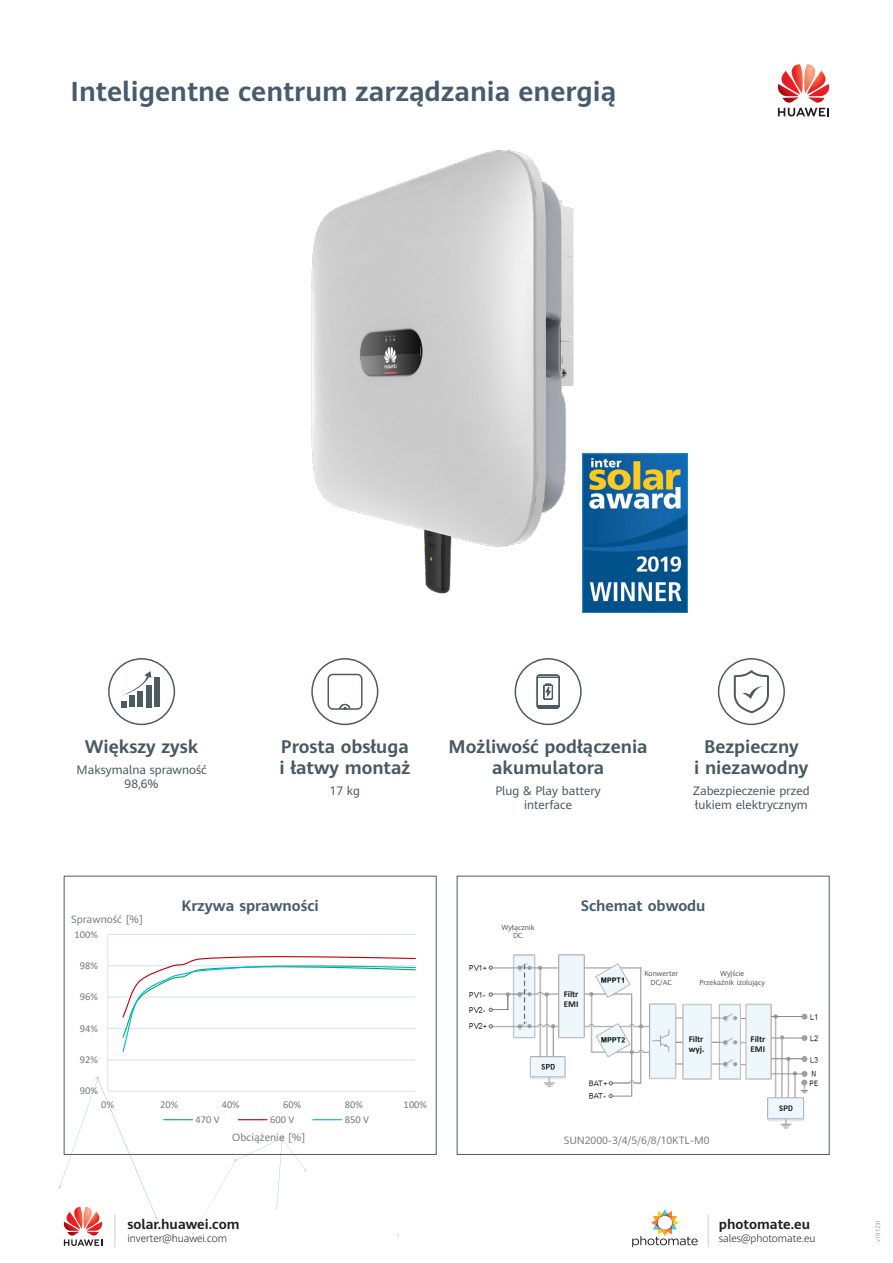
<style>
.page{position:relative;width:893px;height:1263px;background:#fff}
.page>*{position:absolute;margin:0;border:0;box-sizing:border-box;transform-origin:0 0}
.t1{font:700 27px "Huawei Sans";color:#475b6e}
.t2{font:700 18px/21.6px "Huawei Sans";color:#495961;text-align:center}
.t3{font:700 15px "Huawei Sans";color:#475b6e}
.t4{font:700 13.5px "Huawei Sans";color:#231f20}
.t5{font:12px/14.4px "Huawei Sans";color:#495961;text-align:center}
.t6{font:10.5px "Huawei Sans";color:#7b7d80}
.t7{font:10.5px "Calibri";letter-spacing:.01em;color:#76787b}
.t8{font:300 10.5px "Huawei Sans";color:#231f20}
.t9{font:700 9px/10.8px "Calibri";letter-spacing:-.005em;color:#231f20}
.t10{font:7.2px/8.7px "Huawei Sans";color:#515d65;text-align:center}
.t11{font:300 6px "Huawei Sans";color:#76787b}
</style>
<div class="page">
<svg style="left:777px;top:64px;width:53px;height:53px"></svg>
<svg style="left:632px;top:1209px;width:66px;height:38px"></svg>
<hr style="left:114px;top:1215px;width:2px;height:32px;background:#dcdddf">
<hr style="left:708px;top:1215px;width:1px;height:32px;background:#dcdddf">
<img style="left:311px;top:150px;width:365px;height:463px">
<svg style="left:123px;top:671px;width:28px;height:24px"></svg>
<div style="left:154px;top:677px;width:5px;height:30px;background:#4c5a62"></div>
<div style="left:146px;top:685px;width:5px;height:22px;background:#4c5a62"></div>
<div style="left:138px;top:692px;width:5px;height:15px;background:#4c5a62"></div>
<div style="left:130px;top:695px;width:5px;height:12px;background:#4c5a62"></div>
<svg style="left:122px;top:701px;width:5px;height:6px"></svg>
<div style="left:108px;top:658px;width:67px;height:67px;border:2px solid #4c5a62;border-radius:50%"></div>
<svg style="left:536px;top:674px;width:24px;height:35px"></svg>
<div style="left:515px;top:658px;width:67px;height:67px;border:2px solid #4c5a62;border-radius:50%"></div>
<svg style="left:733px;top:670px;width:36px;height:44px"></svg>
<div style="left:718px;top:658px;width:67px;height:67px;border:2px solid #4c5a62;border-radius:50%"></div>
<div style="left:311px;top:658px;width:67px;height:67px;border:2px solid #4c5a62;border-radius:50%"></div>
<div style="left:327px;top:674px;width:36px;height:36px;border:2px solid #4c5a62;border-radius:5px"></div>
<svg style="left:338px;top:703px;width:13px;height:7px"></svg>
<img style="left:583px;top:453px;width:104px;height:159px">
<hr style="left:108px;top:1059px;width:307px;height:1px;background:#dae3f3">
<hr style="left:108px;top:1028px;width:307px;height:1px;background:#dae3f3">
<hr style="left:108px;top:996px;width:307px;height:2px;background:#dae3f3">
<hr style="left:108px;top:965px;width:307px;height:1px;background:#dae3f3">
<hr style="left:108px;top:934px;width:307px;height:1px;background:#dae3f3">
<hr style="left:107px;top:934px;width:1px;height:157px;background:#e7e6e6">
<hr style="left:108px;top:1091px;width:307px;height:1px;background:#e7e6e6">
<svg style="left:122px;top:956px;width:294px;height:97px"></svg>
<svg style="left:59px;top:1076px;width:341px;height:170px"></svg>
<img style="left:469px;top:954px;width:350px;height:174px">
<p class="t1" style="left:71px;top:72px;width:547px">Inteligentne centrum zarządzania energią</p>
<p class="t2" style="left:85px;top:735px;width:115px">Większy zysk</p>
<p class="t5" style="left:77px;top:762px;width:131px">Maksymalna sprawność<br>98,6%</p>
<p class="t2" style="left:281px;top:735px;width:129px">Prosta obsługa</p>
<p class="t2" style="left:279px;top:756px;width:132px">i łatwy montaż</p>
<p class="t5" style="left:330px;top:783px;width:32px">17 kg</p>
<p class="t2" style="left:449px;top:735px;width:201px">Możliwość podłączenia</p>
<p class="t2" style="left:492px;top:756px;width:113px">akumulatora</p>
<p class="t5" style="left:495px;top:783px;width:107px">Plug &amp; Play battery interface</p>
<p class="t2" style="left:694px;top:735px;width:116px">Bezpieczny<br>i niezawodny</p>
<p class="t5" style="left:693px;top:783px;width:118px;text-align:left">Zabezpieczenie przed łukiem elektrycznym</p>
<p class="t6" style="left:71px;top:912px;width:74px">Sprawność [%]</p>
<p class="t7" style="left:74px;top:927px;width:25px">100%</p>
<p class="t7" style="left:80px;top:958px;width:20px">98%</p>
<p class="t7" style="left:80px;top:989px;width:20px">96%</p>
<p class="t7" style="left:80px;top:1021px;width:20px">94%</p>
<p class="t7" style="left:80px;top:1052px;width:20px">92%</p>
<p class="t7" style="left:80px;top:1084px;width:20px">90%</p>
<p class="t3" style="left:182px;top:895px;width:139px">Krzywa sprawności</p>
<p class="t7" style="left:101px;top:1097px;width:14px">0%</p>
<p class="t7" style="left:160px;top:1097px;width:20px">20%</p>
<p class="t7" style="left:222px;top:1097px;width:20px">40%</p>
<p class="t7" style="left:283px;top:1097px;width:20px">60%</p>
<p class="t7" style="left:345px;top:1097px;width:20px">80%</p>
<p class="t7" style="left:404px;top:1097px;width:25px">100%</p>
<p class="t7" style="left:196px;top:1112px;width:26px">470 V</p>
<p class="t7" style="left:270px;top:1112px;width:26px">600 V</p>
<p class="t7" style="left:345px;top:1112px;width:26px">850 V</p>
<p class="t6" style="left:232px;top:1130px;width:75px">Obciążenie [%]</p>
<p class="t4" style="left:127px;top:1215px;width:113px">solar.huawei.com</p>
<p class="t8" style="left:127px;top:1230px;width:101px">inverter@huawei.com</p>
<p class="t10" style="left:501px;top:922px;width:35px">Wyłącznik<br>DC</p>
<p class="t3" style="left:581px;top:895px;width:126px">Schemat obwodu</p>
<p class="t9" style="left:564px;top:988px;width:16px">Filtr<br>EMI</p>
<p class="t10" style="left:644px;top:969px;width:35px">Konwerter<br>DC/AC</p>
<p class="t10" style="left:699px;top:969px;width:67px">Wyjście<br>Przekaźnik izolujący</p>
<p class="t9" style="left:689px;top:1033px;width:17px">Filtr wyj.</p>
<p class="t9" style="left:751px;top:1033px;width:16px">Filtr<br>EMI</p>
<p class="t6" style="left:564px;top:1133px;width:147px">SUN2000-3/4/5/6/8/10KTL-M0</p>
<p class="t4" style="left:719px;top:1215px;width:93px">photomate.eu</p>
<p class="t8" style="left:719px;top:1230px;width:98px">sales@photomate.eu</p>
<p class="t11" style="left:874px;top:1242px;width:24px;rotate:-90deg">v191231</p>
</div>
